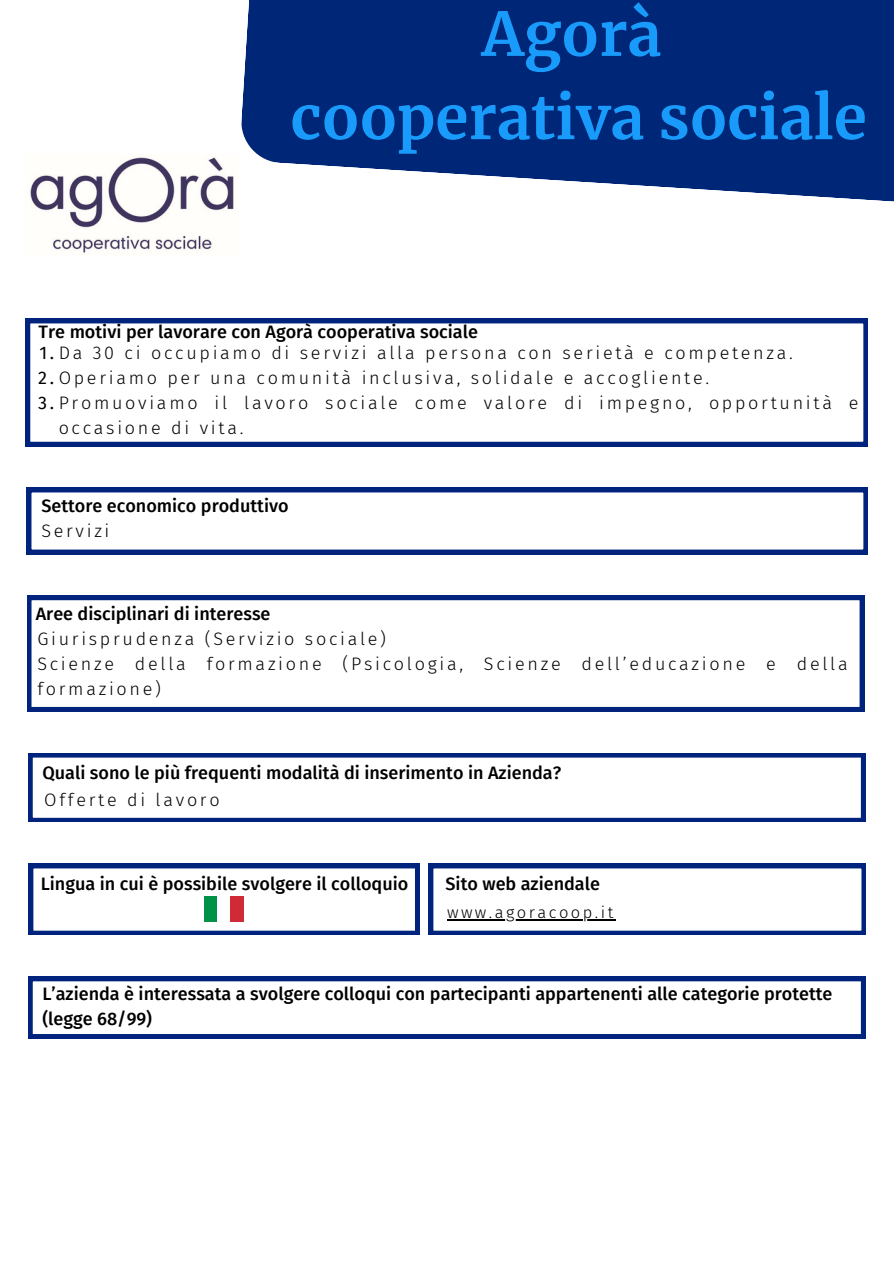
<style>
.page{position:relative;width:894px;height:1264px;background:#fff}
.page>*{position:absolute;margin:0;border:0;box-sizing:border-box;transform-origin:0 0}
.t1{font:700 60px/83.2px "Merriweather";color:#199bfc;text-align:center}
.t2{font:300 18px/24.8px "Fira Sans";letter-spacing:.15em;color:#000}
.t3{font:500 18px/24.8px "Fira Sans";color:#000}
.t4{font:300 16.5px "Fira Sans";letter-spacing:.15em;color:#000}
.s1{font-weight:400}
</style>
<div class="page">
<svg style="left:241px;top:0;width:652px;height:202px;background:#1d3e86"></svg>
<svg style="left:27px;top:595px;width:836px;height:116px"></svg>
<svg style="left:27px;top:488px;width:840px;height:66px"></svg>
<svg style="left:28px;top:753px;width:837px;height:68px"></svg>
<svg style="left:26px;top:319px;width:841px;height:127px"></svg>
<svg style="left:28px;top:976px;width:837px;height:62px"></svg>
<svg style="left:29px;top:864px;width:390px;height:70px"></svg>
<svg style="left:429px;top:864px;width:436px;height:70px"></svg>
<div style="left:204px;top:896px;width:14px;height:26px;background:#009246"></div>
<div style="left:218px;top:896px;width:13px;height:26px;background:#fff"></div>
<div style="left:231px;top:896px;width:13px;height:26px;background:#ce2b37"></div>
<hr style="left:447px;top:919px;width:168px;height:1px;background:#000">
<img style="left:30px;top:156px;width:204px;height:97px">
<h2 class="t1" style="left:290px;top:-7px;width:577px">Agorà<br>cooperativa sociale</h2>
<p class="t3" style="left:39px;top:320px;width:440px">Tre motivi per lavorare con Agorà cooperativa sociale</p>
<p class="t2" style="left:39px;top:341px;width:754px"><span class="s1">1.</span>Da 30 ci occupiamo di servizi alla persona con serietà e competenza.</p>
<h2 class="t2" style="left:38px;top:366px;width:672px"><span class="s1">2.</span>Operiamo per una comunità inclusiva, solidale e accogliente.</h2>
<p class="t2" style="left:59px;top:390px;width:801px;text-indent:-21px"><span class="s1">3.</span>Promuoviamo il lavoro sociale come valore di impegno, opportunità e occasione di vita.</p>
<p class="t3" style="left:41px;top:494px;width:249px">Settore economico produttivo</p>
<p class="t2" style="left:41px;top:518px;width:70px">Servizi</p>
<h2 class="t3" style="left:36px;top:601px;width:236px">Aree disciplinari di interesse</h2>
<p class="t2" style="left:37px;top:627px;width:350px">Giurisprudenza (Servizio sociale)</p>
<h1 class="t2" style="left:37px;top:651px;width:811px">Scienze della formazione (Psicologia, Scienze dell’educazione e della formazione)</h1>
<p class="t3" style="left:42px;top:761px;width:520px">Quali sono le più frequenti modalità di inserimento in Azienda?</p>
<h2 class="t2" style="left:44px;top:787px;width:177px">Offerte di lavoro</h2>
<p class="t3" style="left:41px;top:871px;width:369px">Lingua in cui è possibile svolgere il colloquio</p>
<h2 class="t3" style="left:445px;top:871px;width:156px">Sito web aziendale</h2>
<p class="t4" style="left:447px;top:902px;width:168px">www.agoracoop.it</p>
<h2 class="t3" style="left:42px;top:981px;width:791px">L’azienda è interessata a svolgere colloqui con partecipanti appartenenti alle categorie protette (legge 68/99)</h2>
</div>
